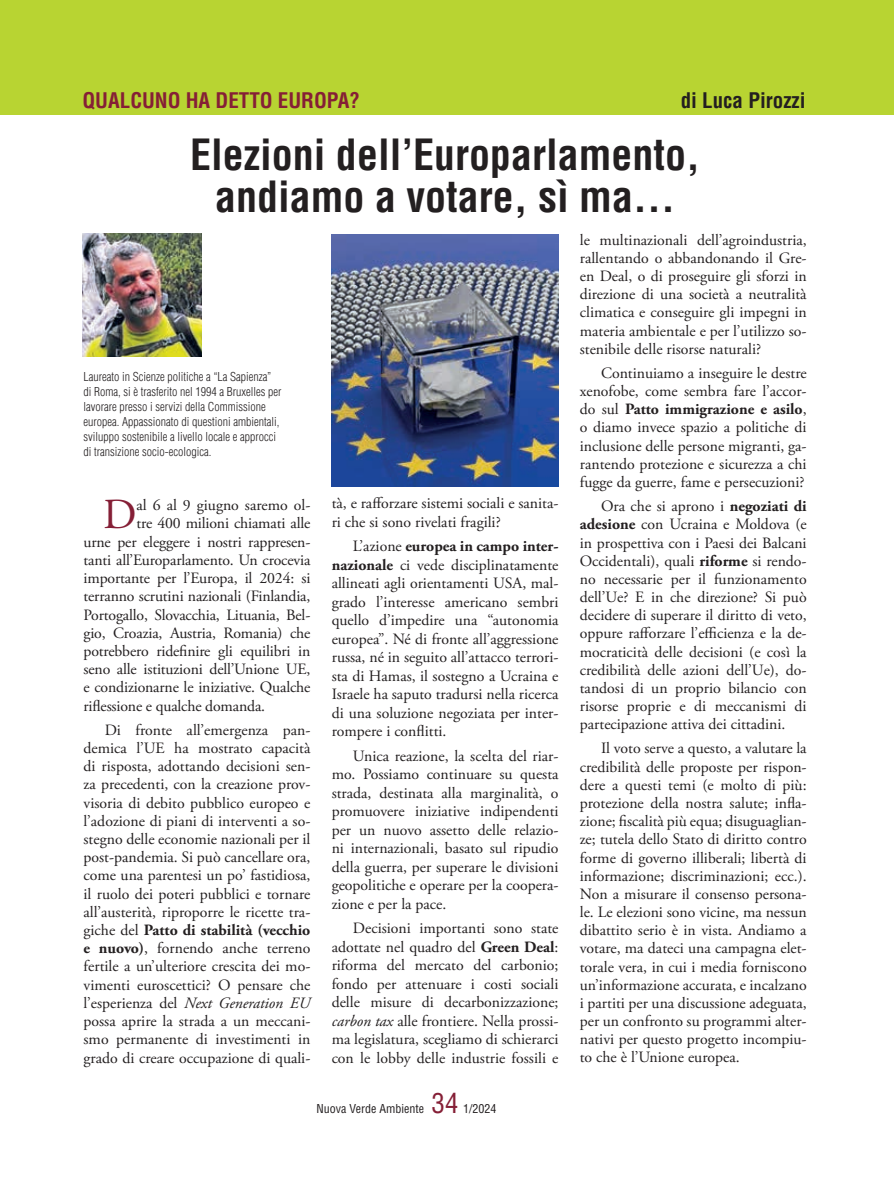
<style>
.page{position:relative;width:894px;height:1190px;background:#fff}
.page>*{position:absolute;margin:0;border:0;box-sizing:border-box;transform-origin:0 0}
.t1{font:42.9px "Adobe Garamond Pro";color:#851f36}
.t2{font:700 condensed 42px/42px "Helvetica";color:#231f20;text-align:center}
.t3{font:condensed 27px "Helvetica";color:#851f36}
.t4{font:700 condensed 21px "Helvetica";color:#851f36}
.t5{font:700 condensed 21px "Helvetica";color:#231f20}
.t6{font:15.75px/18.1px "Adobe Garamond Pro";color:#231f20;text-align:justify}
.t7{font:300 condensed 12px/15px "Helvetica";color:#231f20}
.t8{font:condensed 12px "Helvetica";color:#231f20}
.s1{font-weight:700}
.s2{font-style:italic}
</style>
<div class="page">
<div style="left:0;top:0;width:894px;height:115px;background:#b8d432"></div>
<img style="left:82px;top:233px;width:120px;height:124px">
<img style="left:332px;top:234px;width:226px;height:252px">
<h3 class="t4" style="left:82px;top:88px;width:279px">QUALCUNO HA DETTO EUROPA?</h3>
<h3 class="t5" style="left:680px;top:88px;width:126px">di Luca Pirozzi</h3>
<h2 class="t2" style="left:190px;top:133px;width:511px">Elezioni dell’Europarlamento, andiamo a votare, sì ma…</h2>
<p class="t7" style="left:84px;top:369px;width:199px">Laureato in Scienze politiche a “La Sapienza” di Roma, si è trasferito nel 1994 a Bruxelles per lavorare presso i servizi della Commissione europea. Appassionato di questioni ambientali, sviluppo sostenibile a livello locale e approcci di transizione socio-ecologica.</p>
<h1 class="t1" style="left:103px;top:489px;width:35px">D</h1>
<p class="t6" style="left:136px;top:497px;width:175px">al 6 al 9 giugno saremo ol-</p>
<p class="t6" style="left:136px;top:515px;width:175px">tre 400 milioni chiamati alle</p>
<p class="t6" style="left:84px;top:533px;width:228px">urne per eleggere i nostri rappresen-</p>
<p class="t6" style="left:84px;top:551px;width:228px">tanti all’Europarlamento. Un crocevia</p>
<p class="t6" style="left:84px;top:570px;width:228px">importante per l’Europa, il 2024: si</p>
<p class="t6" style="left:84px;top:588px;width:228px">terranno scrutini nazionali (Finlandia,</p>
<p class="t6" style="left:84px;top:606px;width:228px">Portogallo, Slovacchia, Lituania, Bel-</p>
<p class="t6" style="left:84px;top:624px;width:228px">gio, Croazia, Austria, Romania) che</p>
<p class="t6" style="left:84px;top:642px;width:228px">potrebbero ridefinire gli equilibri in</p>
<p class="t6" style="left:84px;top:661px;width:228px">seno alle istituzioni dell’Unione UE,</p>
<p class="t6" style="left:84px;top:679px;width:228px">e condizionarne le iniziative. Qualche</p>
<p class="t6" style="left:84px;top:697px;width:183px">riflessione e qualche domanda.</p>
<p class="t6" style="left:84px;top:721px;width:228px;text-indent:21px">Di fronte all’emergenza pan&shy;demica l’UE ha mostrato capacità di risposta, adottando decisioni sen&shy;za precedenti, con la creazione prov&shy;visoria di debito pubblico europeo e l’adozione di piani di interventi a so&shy;stegno delle economie nazionali per il post-pandemia. Si può cancellare ora, come una parentesi un po’ fastidiosa, il ruolo dei poteri pubblici e tornare all’austerità, riproporre le ricette tra&shy;giche del <span class="s1">Patto di stabilità (vecchio e nuovo)</span>, fornendo anche terreno fertile a un’ulteriore crescita dei mo&shy;vimenti euroscettici? O pensare che l’esperienza del <span class="s2">Next Generation EU </span>possa aprire la strada a un meccani&shy;smo permanente di investimenti in grado di creare occupazione di quali-</p>
<p class="t6" style="left:332px;top:495px;width:228px">tà, e rafforzare sistemi sociali e sanita&shy;ri che si sono rivelati fragili?</p>
<p class="t6" style="left:332px;top:538px;width:228px;text-indent:21px">L’azione <span class="s1">europea in campo inter&shy;nazionale</span> ci vede disciplinatamente allineati agli orientamenti USA, mal&shy;grado l’interesse americano sembri quello d’impedire una “autonomia europea”. Né di fronte all’aggressione russa, né in seguito all’attacco terrori&shy;sta di Hamas, il sostegno a Ucraina e Israele ha saputo tradursi nella ricerca di una soluzione negoziata per inter&shy;rompere i conflitti.</p>
<p class="t6" style="left:332px;top:747px;width:228px;text-indent:21px">Unica reazione, la scelta del riar&shy;mo. Possiamo continuare su questa strada, destinata alla marginalità, o promuovere iniziative indipendenti per un nuovo assetto delle relazio&shy;ni internazionali, basato sul ripudio della guerra, per superare le divisioni geopolitiche e operare per la coopera&shy;zione e per la pace.</p>
<p class="t6" style="left:332px;top:919px;width:228px;text-indent:21px">Decisioni importanti sono state adottate nel quadro del <span class="s1">Green Deal</span>: riforma del mercato del carbonio; fondo per attenuare i costi sociali delle misure di decarbonizzazione; <span class="s2">carbon tax</span> alle frontiere. Nella prossi&shy;ma legislatura, scegliamo di schierarci con le lobby delle industrie fossili e</p>
<h3 class="t3" style="left:431px;top:1086px;width:28px">34</h3>
<p class="t8" style="left:316px;top:1101px;width:109px">Nuova Verde Ambiente</p>
<p class="t8" style="left:463px;top:1101px;width:35px">1/2024</p>
<p class="t6" style="left:580px;top:231px;width:228px">le multinazionali dell’agroindustria, rallentando o abbandonando il Gre&shy;en Deal, o di proseguire gli sforzi in direzione di una società a neutralità climatica e conseguire gli impegni in materia ambientale e per l’utilizzo so&shy;stenibile delle risorse naturali?</p>
<p class="t6" style="left:580px;top:364px;width:228px;text-indent:21px">Continuiamo a inseguire le destre xenofobe, come sembra fare l’accor&shy;do sul <span class="s1">Patto immigrazione e asilo</span>, o diamo invece spazio a politiche di inclusione delle persone migranti, ga&shy;rantendo protezione e sicurezza a chi fugge da guerre, fame e persecuzioni?</p>
<p class="t6" style="left:580px;top:498px;width:228px;text-indent:21px">Ora che si aprono i <span class="s1">negoziati di adesione</span> con Ucraina e Moldova (e in prospettiva con i Paesi dei Balcani Occidentali), quali <span class="s1">riforme</span> si rendo&shy;no necessarie per il funzionamento dell’Ue? E in che direzione? Si può decidere di superare il diritto di veto, oppure rafforzare l’efficienza e la de&shy;mocraticità delle decisioni (e così la credibilità delle azioni dell’Ue), do&shy;tandosi di un proprio bilancio con risorse proprie e di meccanismi di partecipazione attiva dei cittadini.</p>
<p class="t6" style="left:580px;top:740px;width:228px;text-indent:21px">Il voto serve a questo, a valutare la credibilità delle proposte per rispon&shy;dere a questi temi (e molto di più: protezione della nostra salute; infla&shy;zione; fiscalità più equa; disuguaglian&shy;ze; tutela dello Stato di diritto contro forme di governo illiberali; libertà di informazione; discriminazioni; ecc.).<br>Non a misurare il consenso persona&shy;le. Le elezioni sono vicine, ma nessun dibattito serio è in vista. Andiamo a votare, ma dateci una campagna elet&shy;torale vera, in cui i media forniscono un’informazione accurata, e incalzano i partiti per una discussione adeguata, per un confronto su programmi alter&shy;nativi per questo progetto incompiu&shy;to che è l’Unione europea.</p>
</div>
